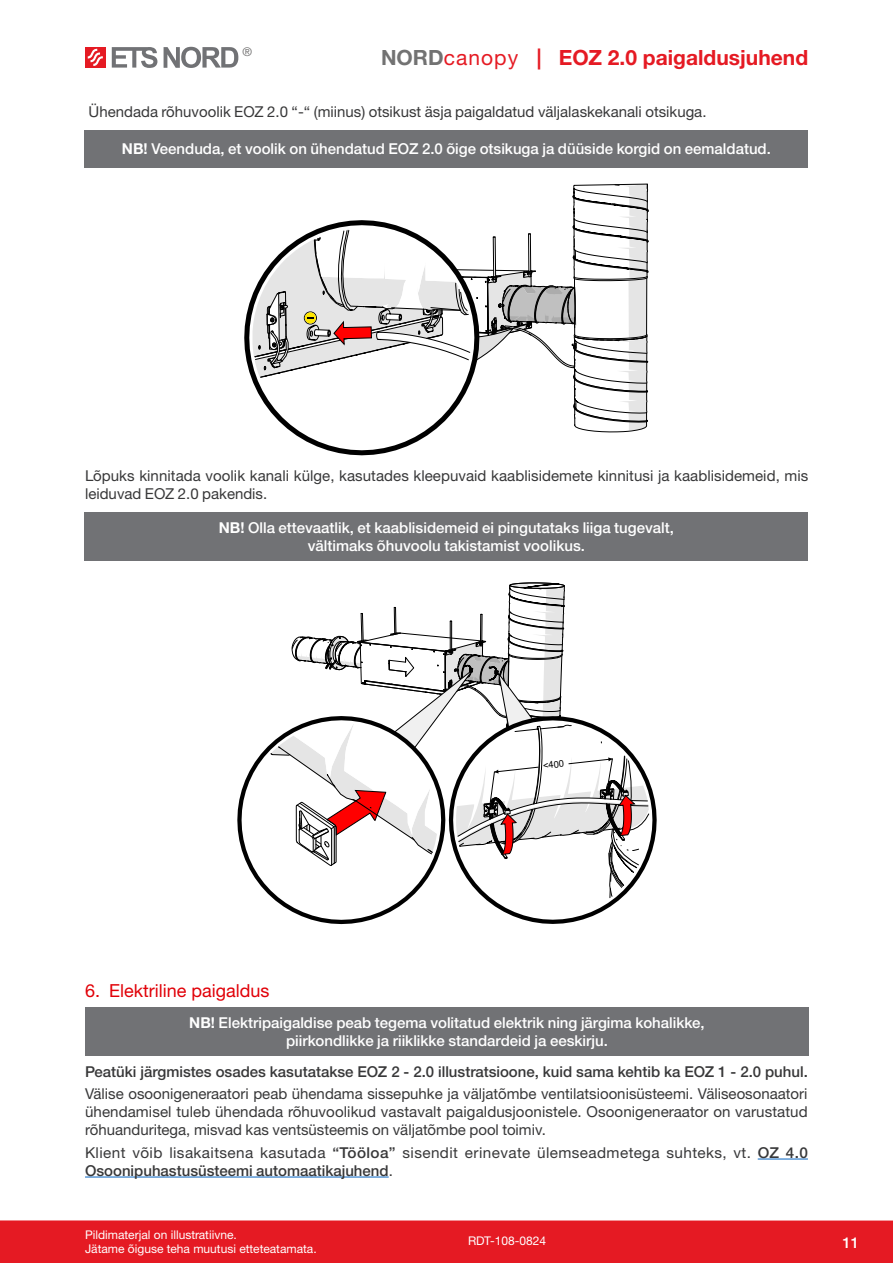
<style>
.page{position:relative;width:893px;height:1263px;background:#fff}
.page>*{position:absolute;margin:0;border:0;box-sizing:border-box;transform-origin:0 0}
.t1{font:700 21px "Helvetica Neue LTW1 G";color:#e51a23}
.t2{font:18px "Helvetica Neue LTW1 G";color:#e10008}
.Tekst{font:15px/18px "Helvetica Neue LTW1 G";letter-spacing:.005em;color:#383839}
.Hoiatustekst_valge{font:500 15px/18px "Helvetica Neue LTW1 G";color:#fff;text-align:center}
.Tekst-2{font:15px/18px "Helvetica Neue LTW1 G";letter-spacing:.025em;color:#383839}
.Näidis{font:500 15px "Helvetica Neue LTW1 G";color:#383839}
.t3{font:12px/14.4px "Helvetica Neue LTW1 G";color:#fff}
.t4{font:12px "Helvetica Neue LTW1 G";color:#737272}
.t5{font:9.45px "Arial";color:#000}
.s1{color:#727272}
.s2{font-weight:400}
.s3{font-weight:700}
.s4{font-weight:500}
</style>
<div class="page">
<div style="left:0;top:1220px;width:893px;height:43px;background:#e51a23"></div>
<div style="left:85px;top:47px;width:21px;height:21px;background:#e51a23"></div>
<svg style="left:112px;top:47px;width:45px;height:21px"></svg>
<svg style="left:164px;top:47px;width:74px;height:21px"></svg>
<svg style="left:88px;top:49px;width:15px;height:17px"></svg>
<hr style="left:758px;top:1159px;width:50px;height:1px;background:#0563c1">
<hr style="left:85px;top:1177px;width:304px;height:1px;background:#0563c1">
<div style="left:85px;top:130px;width:723px;height:38px;background:#717275"></div>
<div style="left:85px;top:512px;width:723px;height:49px;background:#717275"></div>
<svg style="left:235px;top:183px;width:445px;height:1038px"></svg>
<div style="left:85px;top:1008px;width:724px;height:48px;background:#717275"></div>
<p class="t4" style="left:242px;top:44px;width:11px">®</p>
<h1 class="t1" style="left:381px;top:44px;width:429px"><span class="s1">NORD</span><span class="s2">canopy</span> | EOZ 2.0 paigaldusjuhend</h1>
<p class="Tekst" style="left:89px;top:103px;width:619px">Ühendada rõhuvoolik EOZ 2.0 “-“ (miinus) otsikust äsja paigaldatud väljalaskekanali otsikuga.</p>
<p class="Hoiatustekst_valge" style="left:122px;top:140px;width:650px"><span class="s3">NB!</span> Veenduda, et voolik on ühendatud EOZ 2.0 õige otsikuga ja düüside korgid on eemaldatud.</p>
<p class="Tekst" style="left:85px;top:467px;width:725px">Lõpuks kinnitada voolik kanali külge, kasutades kleepuvaid kaablisidemete kinnitusi ja kaablisidemeid, mis leiduvad EOZ 2.0 pakendis.</p>
<p class="Hoiatustekst_valge" style="left:219px;top:519px;width:457px"><span class="s3">NB!</span> Olla ettevaatlik, et kaablisidemeid ei pingutataks liiga tugevalt, vältimaks õhuvoolu takistamist voolikus.</p>
<p class="t2" style="left:85px;top:979px;width:186px">6. Elektriline paigaldus</p>
<p class="t5" style="left:542px;top:759px;width:23px;rotate:-6deg">&lt;400</p>
<p class="Hoiatustekst_valge" style="left:189px;top:1014px;width:517px"><span class="s3">NB!</span> Elektripaigaldise peab tegema volitatud elektrik ning järgima kohalikke, piirkondlikke ja riiklikke standardeid ja eeskirju.</p>
<p class="Näidis" style="left:85px;top:1063px;width:724px">Peatüki järgmistes osades kasutatakse EOZ 2 - 2.0 illustratsioone, kuid sama kehtib ka EOZ 1 - 2.0 puhul.</p>
<p class="Tekst" style="left:85px;top:1085px;width:724px;text-align:justify">Välise osoonigeneraatori peab ühendama sissepuhke ja väljatõmbe ventilatsioonisüsteemi. Väliseosonaatori ühendamisel tuleb ühendada rõhuvoolikud vastavalt paigaldusjoonistele. Osoonigeneraator on varustatud rõhuanduritega, misvad kas ventsüsteemis on väljatõmbe pool toimiv.</p>
<p class="Tekst-2" style="left:85px;top:1143px;width:724px">Klient võib lisakaitsena kasutada <span class="s4">“Tööloa”</span> sisendit erinevate ülemseadmetega suhteks, vt. <span class="s4">OZ 4.0<br>Osoonipuhastusüsteemi automaatikajuhend</span>.</p>
<p class="t3" style="left:85px;top:1227px;width:233px">Pildimaterjal on illustratiivne.<br>Jätame õiguse teha muutusi etteteatamata.</p>
<p class="t3" style="left:468px;top:1233px;width:80px">RDT-108-0824</p>
<p class="Hoiatustekst_valge" style="left:842px;top:1233px;width:18px">11</p>
</div>
